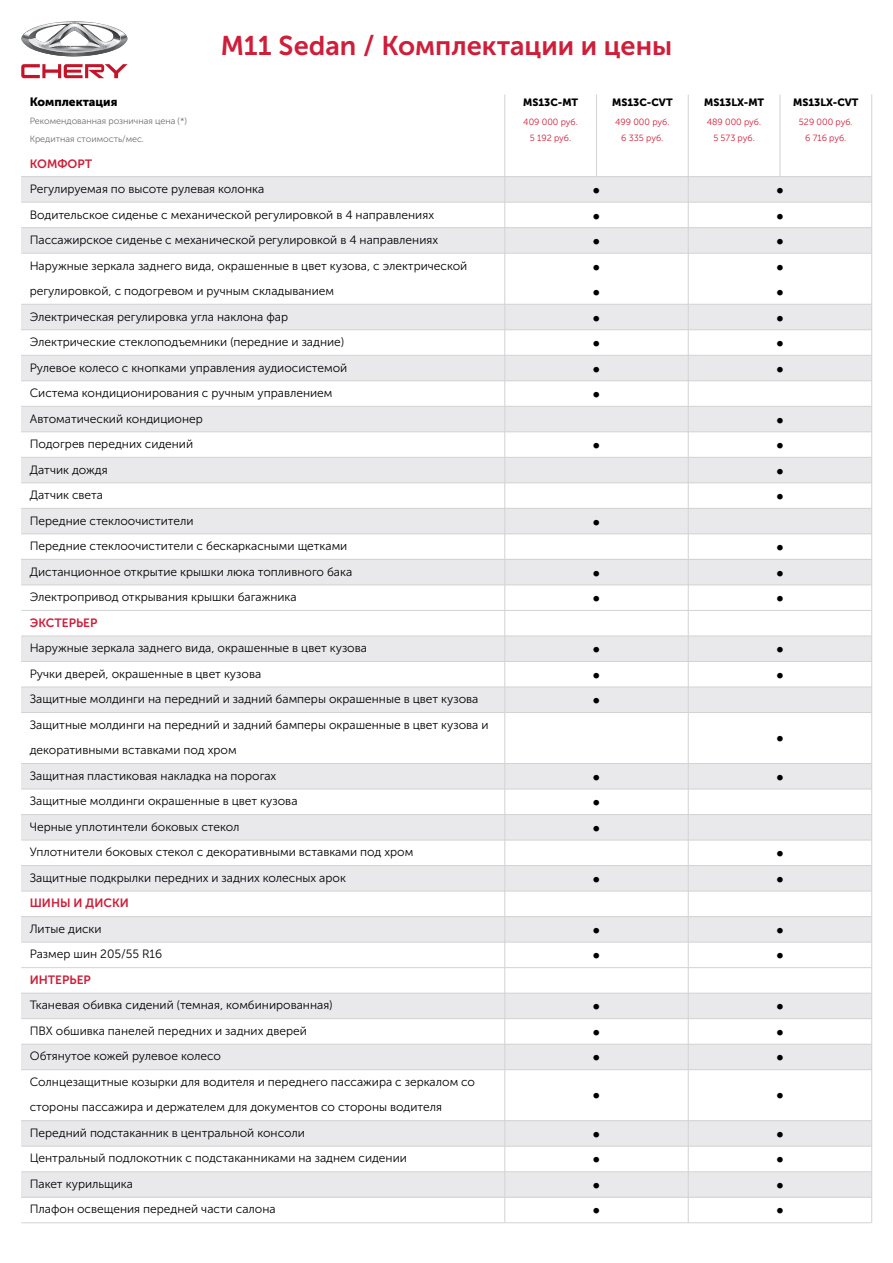
<style>
.page{position:relative;width:893px;height:1263px;background:#fff}
.page>*{position:absolute;margin:0;border:0;box-sizing:border-box;transform-origin:0 0}
.t1{font:27px "Museo Sans Cyrl 700";color:#ce1e3a}
.t2{font:15px/25.5px "Museo Sans Cyrl 900";color:#000;text-align:justify}
.t3{font:12px/25.5px "Museo Sans Cyrl 300";color:#000}
.t4{font:12px "Museo Sans Cyrl 700";color:#ce1e3a}
.t5{font:12px "Museo Sans Cyrl 900";color:#000}
.t6{font:10.5px "Museo Sans Cyrl 900";color:#000}
.t7{font:9px/16.8px "Museo Sans Cyrl 300";color:#ce1e3a;text-align:center}
.t8{font:9px/18px "Museo Sans Cyrl 300";color:#6d6e71}
</style>
<div class="page">
<div style="left:21px;top:304px;width:851px;height:26px;background:#e9e9eb"></div>
<div style="left:21px;top:355px;width:851px;height:26px;background:#e9e9eb"></div>
<div style="left:21px;top:406px;width:851px;height:26px;background:#e9e9eb"></div>
<div style="left:21px;top:457px;width:851px;height:26px;background:#e9e9eb"></div>
<div style="left:21px;top:508px;width:851px;height:26px;background:#e9e9eb"></div>
<div style="left:21px;top:559px;width:851px;height:26px;background:#e9e9eb"></div>
<div style="left:21px;top:636px;width:851px;height:25px;background:#e9e9eb"></div>
<div style="left:21px;top:687px;width:851px;height:25px;background:#e9e9eb"></div>
<div style="left:21px;top:763px;width:851px;height:26px;background:#e9e9eb"></div>
<div style="left:21px;top:814px;width:851px;height:26px;background:#e9e9eb"></div>
<div style="left:21px;top:865px;width:851px;height:26px;background:#e9e9eb"></div>
<div style="left:21px;top:916px;width:851px;height:26px;background:#e9e9eb"></div>
<div style="left:21px;top:993px;width:851px;height:26px;background:#e9e9eb"></div>
<div style="left:21px;top:1044px;width:851px;height:26px;background:#e9e9eb"></div>
<div style="left:21px;top:1121px;width:851px;height:25px;background:#e9e9eb"></div>
<div style="left:21px;top:1172px;width:851px;height:25px;background:#e9e9eb"></div>
<div style="left:21px;top:177px;width:851px;height:25px;background:#e9e9eb"></div>
<div style="left:21px;top:228px;width:851px;height:25px;background:#e9e9eb"></div>
<svg style="left:21px;top:64px;width:107px;height:14px"></svg>
<svg style="left:21px;top:21px;width:107px;height:36px"></svg>
<hr style="left:21px;top:176px;width:850px;height:1px;background:#d3d3d3">
<hr style="left:21px;top:202px;width:850px;height:1px;background:#d3d3d3">
<hr style="left:21px;top:227px;width:850px;height:1px;background:#d3d3d3">
<hr style="left:21px;top:253px;width:850px;height:1px;background:#d3d3d3">
<hr style="left:21px;top:304px;width:850px;height:1px;background:#d3d3d3">
<hr style="left:21px;top:329px;width:850px;height:1px;background:#d3d3d3">
<hr style="left:21px;top:355px;width:850px;height:1px;background:#d3d3d3">
<hr style="left:21px;top:380px;width:850px;height:1px;background:#d3d3d3">
<hr style="left:21px;top:406px;width:850px;height:1px;background:#d3d3d3">
<hr style="left:21px;top:431px;width:850px;height:1px;background:#d3d3d3">
<hr style="left:21px;top:457px;width:850px;height:1px;background:#d3d3d3">
<hr style="left:21px;top:482px;width:850px;height:1px;background:#d3d3d3">
<hr style="left:21px;top:508px;width:850px;height:1px;background:#d3d3d3">
<hr style="left:21px;top:533px;width:850px;height:1px;background:#d3d3d3">
<hr style="left:21px;top:610px;width:850px;height:1px;background:#d3d3d3">
<hr style="left:21px;top:635px;width:850px;height:1px;background:#d3d3d3">
<hr style="left:21px;top:661px;width:850px;height:1px;background:#d3d3d3">
<hr style="left:21px;top:687px;width:850px;height:1px;background:#d3d3d3">
<hr style="left:21px;top:712px;width:850px;height:1px;background:#d3d3d3">
<hr style="left:21px;top:763px;width:850px;height:1px;background:#d3d3d3">
<hr style="left:21px;top:789px;width:850px;height:1px;background:#d3d3d3">
<hr style="left:21px;top:814px;width:850px;height:1px;background:#d3d3d3">
<hr style="left:21px;top:840px;width:850px;height:1px;background:#d3d3d3">
<hr style="left:21px;top:865px;width:850px;height:1px;background:#d3d3d3">
<hr style="left:21px;top:891px;width:850px;height:1px;background:#d3d3d3">
<hr style="left:21px;top:916px;width:850px;height:1px;background:#d3d3d3">
<hr style="left:21px;top:942px;width:850px;height:1px;background:#d3d3d3">
<hr style="left:21px;top:967px;width:850px;height:1px;background:#d3d3d3">
<hr style="left:21px;top:993px;width:850px;height:1px;background:#d3d3d3">
<hr style="left:21px;top:1018px;width:850px;height:1px;background:#d3d3d3">
<hr style="left:21px;top:1044px;width:850px;height:1px;background:#d3d3d3">
<hr style="left:21px;top:1069px;width:850px;height:1px;background:#d3d3d3">
<hr style="left:21px;top:1120px;width:850px;height:1px;background:#d3d3d3">
<hr style="left:21px;top:1146px;width:850px;height:1px;background:#d3d3d3">
<hr style="left:21px;top:1171px;width:850px;height:1px;background:#d3d3d3">
<hr style="left:21px;top:1197px;width:850px;height:1px;background:#d3d3d3">
<hr style="left:21px;top:1222px;width:850px;height:1px;background:#d3d3d3">
<hr style="left:21px;top:559px;width:850px;height:1px;background:#d3d3d3">
<hr style="left:21px;top:584px;width:850px;height:1px;background:#d3d3d3">
<hr style="left:504px;top:95px;width:1px;height:1128px;background:#d3d3d3">
<hr style="left:596px;top:95px;width:1px;height:82px;background:#d3d3d3">
<hr style="left:780px;top:95px;width:1px;height:82px;background:#d3d3d3">
<hr style="left:688px;top:95px;width:1px;height:1128px;background:#d3d3d3">
<hr style="left:871px;top:94px;width:1px;height:1129px;background:#d3d3d3">
<h1 class="t1" style="left:221px;top:30px;width:453px">M11 Sedan / Комплектации и цены</h1>
<p class="t5" style="left:30px;top:95px;width:89px">Комплектация</p>
<p class="t8" style="left:30px;top:112px;width:159px">Рекомендованная розничная цена (*)<br>Кредитная стоимость/мес.</p>
<p class="t4" style="left:30px;top:157px;width:64px">КОМФОРТ</p>
<p class="t3" style="left:30px;top:177px;width:439px">Регулируемая по высоте рулевая колонка<br>Водительское сиденье с механической регулировкой в 4 направлениях Пассажирское сиденье с механической регулировкой в 4 направлениях Наружные зеркала заднего вида, окрашенные в цвет кузова, с электрической регулировкой, с подогревом и ручным складыванием<br>Электрическая регулировка угла наклона фар<br>Электрические стеклоподъемники (передние и задние)<br>Рулевое колесо с кнопками управления аудиосистемой<br>Система кондиционирования с ручным управлением<br>Автоматический кондиционер<br>Подогрев передних сидений<br>Датчик дождя<br>Датчик света<br>Передние стеклоочистители<br>Передние стеклоочистители с бескаркасными щетками<br>Дистанционное открытие крышки люка топливного бака<br>Электропривод открывания крышки багажника</p>
<p class="t4" style="left:30px;top:616px;width:69px">ЭКСТЕРЬЕР</p>
<p class="t3" style="left:30px;top:636px;width:460px">Наружные зеркала заднего вида, окрашенные в цвет кузова<br>Ручки дверей, окрашенные в цвет кузова<br>Защитные молдинги на передний и задний бамперы окрашенные в цвет кузова Защитные молдинги на передний и задний бамперы окрашенные в цвет кузова и декоративными вставками под хром<br>Защитная пластиковая накладка на порогах<br>Защитные молдинги окрашенные в цвет кузова<br>Черные уплотинтели боковых стекол<br>Уплотнители боковых стекол с декоративными вставками под хром<br>Защитные подкрылки передних и задних колесных арок</p>
<p class="t4" style="left:30px;top:896px;width:101px">ШИНЫ И ДИСКИ</p>
<p class="t3" style="left:30px;top:916px;width:134px">Литые диски<br>Размер шин 205/55 R16</p>
<p class="t4" style="left:30px;top:973px;width:63px">ИНТЕРЬЕР</p>
<p class="t3" style="left:30px;top:993px;width:447px">Тканевая обивка сидений (темная, комбинированная)<br>ПВХ обшивка панелей передних и задних дверей<br>Обтянутое кожей рулевое колесо<br>Солнцезащитные козырки для водителя и переднего пассажира с зеркалом со стороны пассажира и держателем для документов со стороны водителя Передний подстаканник в центральной консоли<br>Центральный подлокотник с подстаканниками на заднем сидении<br>Пакет курильщика<br>Плафон освещения передней части салона</p>
<p class="t6" style="left:523px;top:97px;width:56px">MS13C-MT</p>
<p class="t7" style="left:523px;top:113px;width:56px">409 000 руб.<br>5 192 руб.</p>
<p class="t6" style="left:612px;top:97px;width:62px">MS13C-CVT</p>
<p class="t7" style="left:615px;top:113px;width:56px">499 000 руб.<br>6 335 руб.</p>
<p class="t2" style="left:593px;top:177px;width:9px">• • • • • • • • •</p>
<p class="t2" style="left:593px;top:432px;width:9px">•</p>
<p class="t2" style="left:593px;top:509px;width:9px">•</p>
<p class="t2" style="left:593px;top:560px;width:9px">• •</p>
<p class="t2" style="left:593px;top:636px;width:9px">• • •</p>
<p class="t2" style="left:593px;top:764px;width:9px">• • •</p>
<p class="t2" style="left:593px;top:866px;width:9px">•</p>
<p class="t2" style="left:593px;top:917px;width:9px">• •</p>
<p class="t2" style="left:593px;top:993px;width:9px">• • •</p>
<p class="t2" style="left:593px;top:1082px;width:9px">•</p>
<p class="t2" style="left:593px;top:1121px;width:9px">• • • •</p>
<p class="t6" style="left:704px;top:97px;width:61px">MS13LX-MT</p>
<p class="t7" style="left:707px;top:113px;width:56px">489 000 руб.<br>5 573 руб.</p>
<p class="t6" style="left:793px;top:97px;width:67px">MS13LX-CVT</p>
<p class="t7" style="left:799px;top:113px;width:55px">529 000 руб.<br>6 716 руб.</p>
<p class="t2" style="left:776px;top:177px;width:9px">• • • • • • • •</p>
<p class="t2" style="left:776px;top:407px;width:9px">• • • •</p>
<p class="t2" style="left:776px;top:534px;width:9px">• • •</p>
<p class="t2" style="left:776px;top:636px;width:9px">• •</p>
<p class="t2" style="left:776px;top:725px;width:9px">•</p>
<p class="t2" style="left:776px;top:764px;width:9px">•</p>
<p class="t2" style="left:776px;top:840px;width:9px">• •</p>
<p class="t2" style="left:776px;top:917px;width:9px">• •</p>
<p class="t2" style="left:776px;top:993px;width:9px">• • •</p>
<p class="t2" style="left:776px;top:1082px;width:9px">•</p>
<p class="t2" style="left:776px;top:1121px;width:9px">• • • •</p>
</div>
